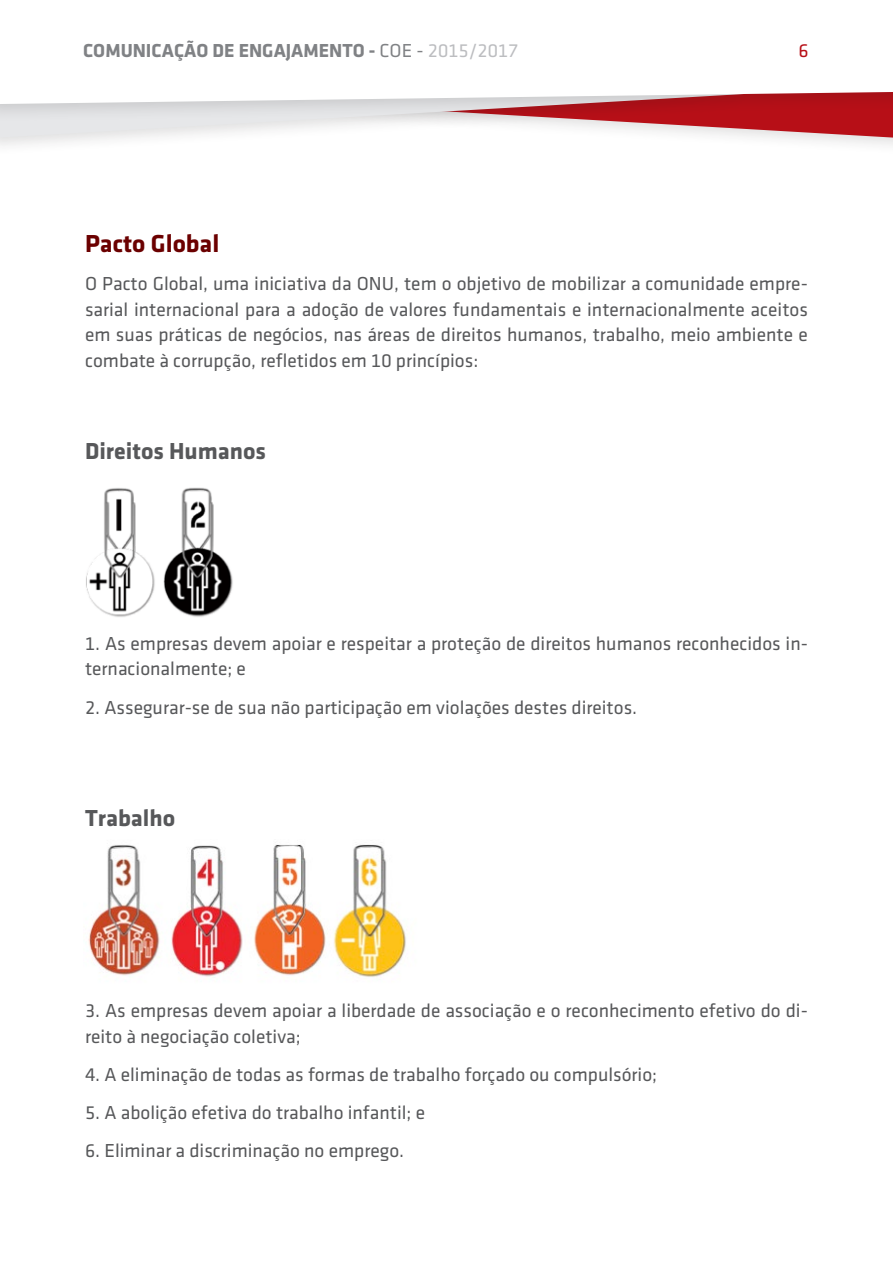
<style>
.page{position:relative;width:893px;height:1263px;background:#fff}
.page>*{position:absolute;margin:0;border:0;box-sizing:border-box;transform-origin:0 0}
.t1{font:700 25.5px "Klavika";color:#6b0000}
.t2{font:700 24px "Klavika";color:#57585a}
.t3{font:19.5px/25.5px "Klavika Regular TF";color:#57585a}
.t4{font:700 19.5px "Klavika";color:#808285}
.t5{font:19.5px "Klavika Regular TF";color:#b70f17}
.s1{font-family:"Klavika Regular TF";font-weight:400}
.s2{font-family:"Klavika Regular TF";font-weight:400;color:#bcbdc0}
</style>
<div class="page">
<svg style="left:0;top:122px;width:744px;height:16px"></svg>
<div style="left:0;top:0;width:893px;height:122px;background:#231f20;opacity:.15"></div>
<svg style="left:0;top:0;width:893px;height:104px"></svg>
<img style="left:86px;top:487px;width:147px;height:130px">
<img style="left:88px;top:844px;width:318px;height:134px">
<p class="t4" style="left:83px;top:40px;width:437px">COMUNICAÇÃO DE ENGAJAMENTO - <span class="s1">COE -</span> <span class="s2">2015/2017</span></p>
<p class="t5" style="left:798px;top:40px;width:12px">6</p>
<p class="t1" style="left:85px;top:229px;width:136px">Pacto Global</p>
<p class="t3" style="left:85px;top:271px;width:724px;text-align:justify">O Pacto Global, uma iniciativa da ONU, tem o objetivo de mobilizar a comunidade empre&shy;sarial internacional para a adoção de valores fundamentais e internacionalmente aceitos em suas práticas de negócios, nas áreas de direitos humanos, trabalho, meio ambiente e combate à corrupção, refletidos em 10 princípios:</p>
<p class="t2" style="left:85px;top:437px;width:182px">Direitos Humanos</p>
<p class="t3" style="left:85px;top:631px;width:724px">1. As empresas devem apoiar e respeitar a proteção de direitos humanos reconhecidos in&shy;ternacionalmente; e</p>
<p class="t3" style="left:85px;top:695px;width:554px">2. Assegurar-se de sua não participação em violações destes direitos.</p>
<p class="t2" style="left:85px;top:805px;width:92px">Trabalho</p>
<p class="t3" style="left:85px;top:998px;width:724px">3. As empresas devem apoiar a liberdade de associação e o reconhecimento efetivo do di&shy;reito à negociação coletiva;</p>
<p class="t3" style="left:85px;top:1062px;width:574px">4. A eliminação de todas as formas de trabalho forçado ou compulsório;</p>
<p class="t3" style="left:85px;top:1100px;width:341px">5. A abolição efetiva do trabalho infantil; e</p>
<p class="t3" style="left:85px;top:1138px;width:321px">6. Eliminar a discriminação no emprego.</p>
</div>
